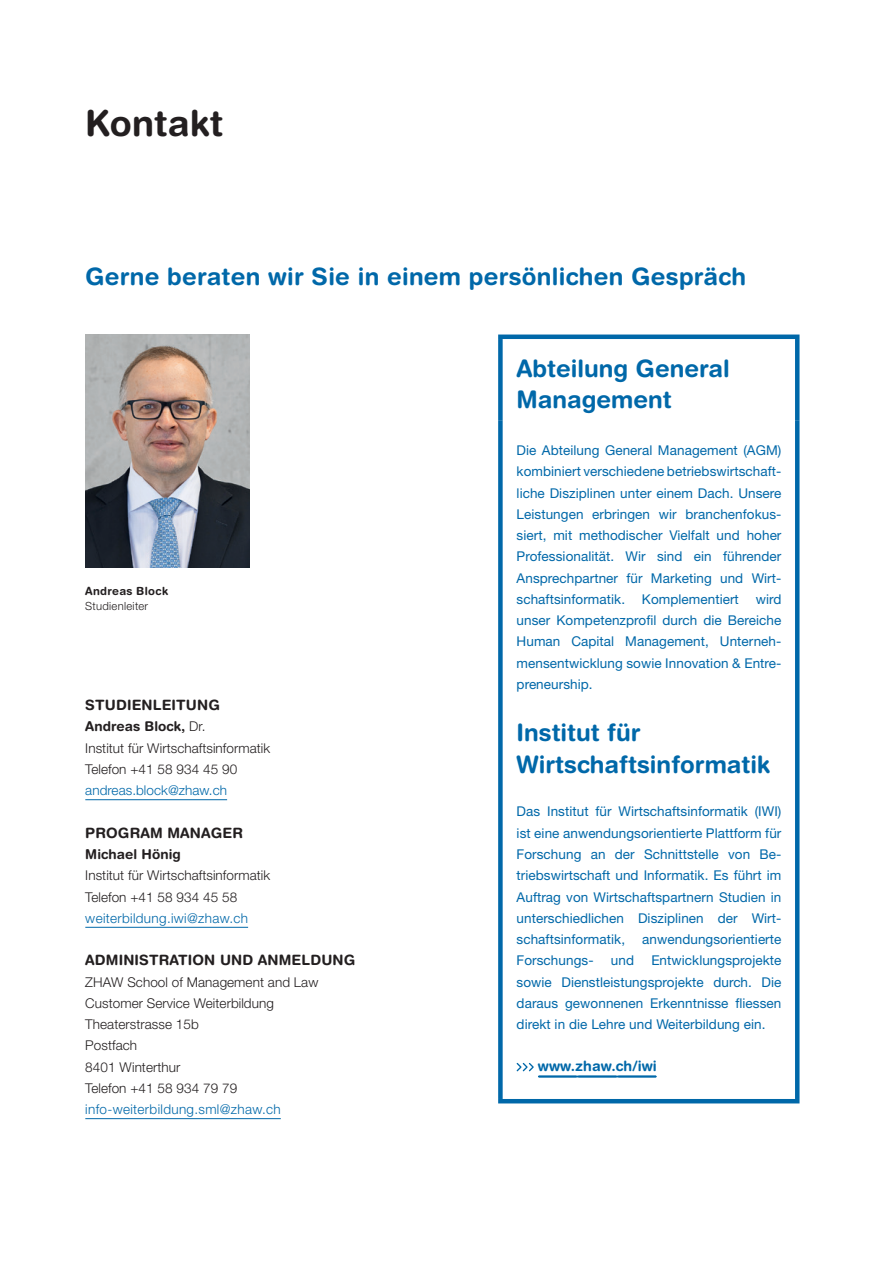
<style>
.page{position:relative;width:885px;height:1263px;background:#fff}
.page>*{position:absolute;margin:0;border:0;box-sizing:border-box;transform-origin:0 0}
.t1{font:700 36px "Helvetica Rounded LT Std";letter-spacing:.005em;color:#231f20}
.t2{font:700 24px/31.5px "Helvetica Rounded LT Std";color:#0068a9}
.t3{font:700 14.25px "Helvetica Rounded LT Std";letter-spacing:.01em;color:#231f20}
.t4{font:700 14.25px "Helvetica Rounded LT Std";letter-spacing:.005em;color:#0068a9}
.t5{font:13.5px/21.3px "Helvetica Neue LT Pro";letter-spacing:.005em;color:#0068a9;text-align:justify}
.t6{font:300 13.5px/21.3px "Helvetica Neue LT Pro";letter-spacing:.005em;color:#231f20}
.t7{font:300 13.5px "Helvetica Neue LT Pro";letter-spacing:.025em;color:#0068a9}
.t8{font:700 13.5px "Helvetica Rounded LT Std";letter-spacing:.005em;color:#231f20}
.t9{font:300 13.5px "Helvetica Neue LT Pro";letter-spacing:.005em;color:#0068a9}
.t10{font:300 11.25px "Helvetica Neue LT Pro";letter-spacing:.025em;color:#231f20}
.t11{font:700 11.25px "Helvetica Rounded LT Std";letter-spacing:.03em;color:#231f20}
.s1{font-family:"Helvetica Neue LT Pro";font-weight:300}
</style>
<div class="page">
<img style="left:85px;top:334px;width:165px;height:234px">
<hr style="left:85px;top:799px;width:142px;height:1px;background:#0068a9">
<hr style="left:85px;top:927px;width:163px;height:1px;background:#0068a9">
<hr style="left:85px;top:1118px;width:196px;height:1px;background:#0068a9">
<div style="left:498px;top:334px;width:301px;height:5px;background:#0068a9"></div>
<svg style="left:498px;top:339px;width:4px;height:82px"></svg>
<hr style="left:795px;top:339px;width:4px;height:82px;background:#0068a9">
<svg style="left:498px;top:421px;width:4px;height:678px;background:#0a6eac"></svg>
<hr style="left:795px;top:421px;width:4px;height:678px;background:#0068a9">
<hr style="left:498px;top:1099px;width:301px;height:4px;background:#0068a9">
<svg style="left:516px;top:1062px;width:140px;height:15px"></svg>
<h1 class="t1" style="left:85px;top:101px;width:140px">Kontakt</h1>
<h2 class="t2" style="left:85px;top:260px;width:662px">Gerne beraten wir Sie in einem persönlichen Gespräch</h2>
<p class="t11" style="left:85px;top:584px;width:84px">Andreas Block</p>
<p class="t10" style="left:85px;top:599px;width:65px">Studienleiter</p>
<p class="t3" style="left:85px;top:696px;width:136px">STUDIENLEITUNG</p>
<p class="t8" style="left:85px;top:718px;width:122px">Andreas Block, <span class="s1">Dr.</span></p>
<p class="t6" style="left:85px;top:737px;width:186px">Institut für Wirtschaftsinformatik<br>Telefon +41 58 934 45 90</p>
<p class="t9" style="left:85px;top:782px;width:143px">andreas.block@zhaw.ch</p>
<p class="t3" style="left:85px;top:824px;width:159px">PROGRAM MANAGER</p>
<p class="t8" style="left:85px;top:846px;width:97px">Michael Hönig</p>
<p class="t6" style="left:85px;top:864px;width:186px">Institut für Wirtschaftsinformatik<br>Telefon +41 58 934 45 58</p>
<p class="t7" style="left:85px;top:910px;width:164px">weiterbildung.iwi@zhaw.ch</p>
<p class="t3" style="left:85px;top:951px;width:271px">ADMINISTRATION UND ANMELDUNG</p>
<p class="t6" style="left:85px;top:971px;width:234px">ZHAW School of Management and Law<br>Customer Service Weiterbildung<br>Theaterstrasse 15b<br>Postfach<br>8401 Winterthur<br>Telefon +41 58 934 79 79</p>
<p class="t7" style="left:85px;top:1101px;width:197px">info-weiterbildung.sml@zhaw.ch</p>
<h2 class="t2" style="left:516px;top:352px;width:215px">Abteilung General<br>Management</h2>
<p class="t5" style="left:516px;top:439px;width:266px">Die Abteilung General Management (AGM) kombiniert verschiedene betriebswirtschaft&shy;liche Disziplinen unter einem Dach. Unsere Leistungen erbringen wir branchenfokus&shy;siert, mit methodischer Vielfalt und hoher Professionalität. Wir sind ein führender Ansprechpartner für Marketing und Wirt&shy;schaftsinformatik. Komplementiert wird unser Kompetenzprofil durch die Bereiche Human Capital Management, Unterneh&shy;mensentwicklung sowie Innovation &amp; Entre&shy;preneurship.</p>
<h2 class="t2" style="left:516px;top:717px;width:255px">Institut für<br>Wirtschaftsinformatik</h2>
<p class="t5" style="left:516px;top:801px;width:266px">Das Institut für Wirtschaftsinformatik (IWI) ist eine anwendungsorientierte Plattform für Forschung an der Schnittstelle von Be&shy;triebswirtschaft und Informatik. Es führt im Auftrag von Wirtschaftspartnern Studien in unterschiedlichen Disziplinen der Wirt&shy;schaftsinformatik,</p>
<p class="t5" style="left:642px;top:928px;width:141px">anwendungsorientierte</p>
<p class="t5" style="left:516px;top:949px;width:266px;text-indent:135px">Entwicklungsprojekte sowie Dienstleistungsprojekte durch. Die daraus gewonnenen Erkenntnisse fliessen direkt in die Lehre und Weiterbildung ein.</p>
<p class="t4" style="left:538px;top:1058px;width:120px">www.zhaw.ch/iwi</p>
<p class="t5" style="left:516px;top:949px;width:78px">Forschungs-</p>
<p class="t5" style="left:610px;top:949px;width:25px">und</p>
</div>
